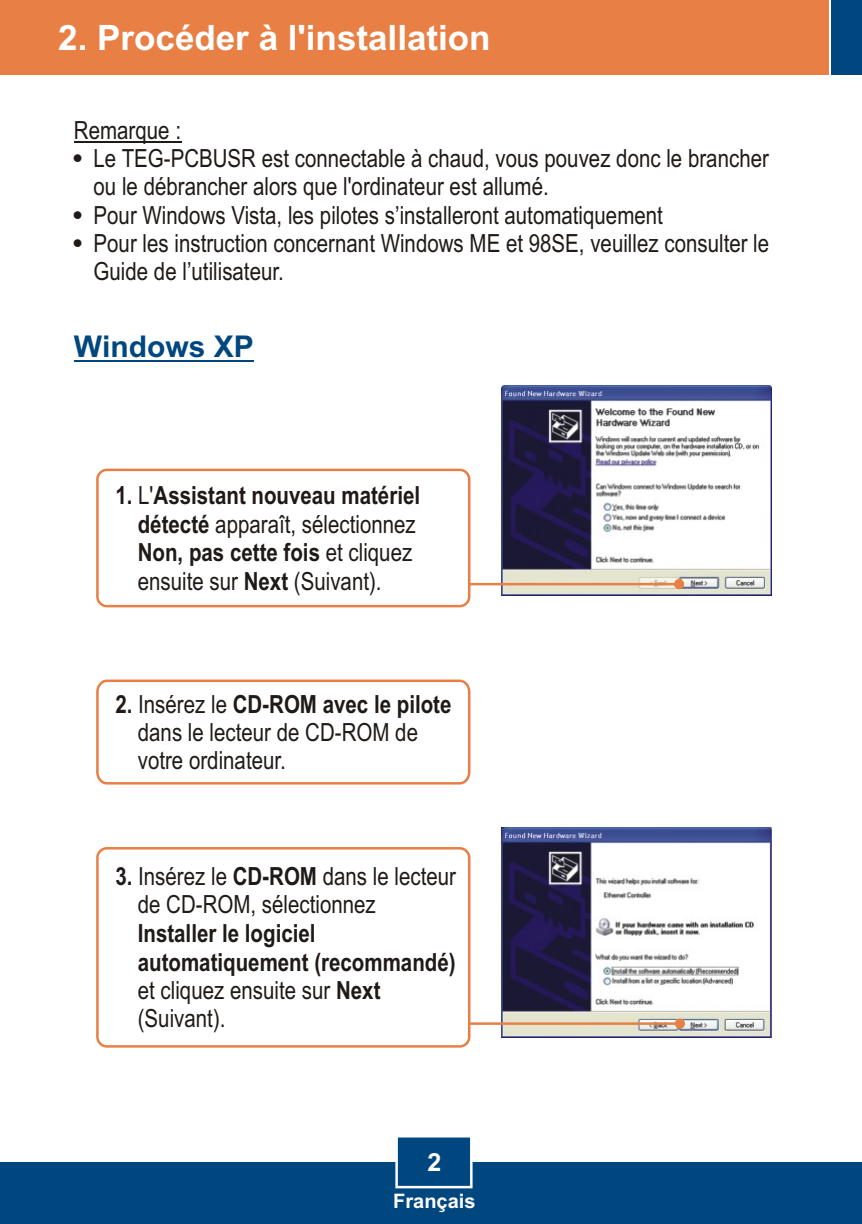
<style>
.page{position:relative;width:862px;height:1224px;background:#fff}
.page>*{position:absolute;margin:0;border:0;box-sizing:border-box;transform-origin:0 0}
.t1{font:700 35px "Arial";color:#fff}
.t2{font:700 30px "Arial";color:#004780}
.t3{font:25px/28.2px "Arial Narrow";color:#1f1a17}
.t4{font:700 25px/28.5px "Arial Narrow";color:#1f1a17}
.t5{font:700 25px "Arial";color:#fff}
.t6{font:700 20px "Arial";color:#fff}
.s1{font-weight:400}
.s2{font-weight:700}
</style>
<div class="page">
<div style="left:0;top:1162px;width:862px;height:62px;background:#004780"></div>
<div style="left:0;top:0;width:828px;height:75px;background:#e88045"></div>
<div style="left:831px;top:0;width:31px;height:75px;background:#004780"></div>
<img style="left:501px;top:828px;width:270px;height:210px">
<img style="left:501px;top:386px;width:270px;height:210px">
<svg style="left:470px;top:579px;width:214px;height:10px;background:#e6caae"></svg>
<svg style="left:470px;top:1019px;width:215px;height:10px;background:#e3c7ac"></svg>
<hr style="left:74px;top:141px;width:107px;height:1px;background:#1f1a17">
<div style="left:96px;top:469px;width:374px;height:138px;background:#fff;border:3px solid #e88045;border-radius:9px"></div>
<svg style="left:96px;top:679px;width:375px;height:106px"></svg>
<div style="left:96px;top:847px;width:374px;height:201px;background:#fff;border:3px solid #e88045;border-radius:9px"></div>
<hr style="left:74px;top:360px;width:180px;height:2px;background:#004780">
<svg style="left:395px;top:1137px;width:78px;height:52px"></svg>
<h1 class="t1" style="left:58px;top:25px;width:434px">2. Procéder à l'installation</h1>
<p class="t3" style="left:94px;top:118px;width:677px;text-indent:-20px">Remarque :<br>Le TEG-PCBUSR est connectable à chaud, vous pouvez donc le brancher ou le débrancher alors que l'ordinateur est allumé.<br>Pour Windows Vista, les pilotes s’installeront automatiquement<br>Pour les instruction concernant Windows ME et 98SE, veuillez consulter le Guide de l’utilisateur.</p>
<p class="t2" style="left:74px;top:336px;width:181px">Windows XP</p>
<p class="t4" style="left:138px;top:484px;width:284px;text-indent:-22px">1. <span class="s1">L'</span>Assistant nouveau matériel détecté <span class="s1">apparaît, sélectionnez<br></span>Non, pas cette fois <span class="s1">et cliquez ensuite sur</span> Next <span class="s1">(Suivant).</span></p>
<p class="t3" style="left:138px;top:692px;width:315px;text-indent:-22px"><span class="s2">2.</span> Insérez le <span class="s2">CD-ROM avec le pilote </span>dans le lecteur de CD-ROM de votre ordinateur.</p>
<p class="t3" style="left:138px;top:864px;width:320px;text-indent:-22px"><span class="s2">3.</span> Insérez le <span class="s2">CD-ROM</span> dans le lecteur de CD-ROM, sélectionnez</p>
<p class="t4" style="left:138px;top:921px;width:319px">Installer le logiciel automatiquement (recommandé) <span class="s1">et cliquez ensuite sur</span> Next <span class="s1">(Suivant).</span></p>
<p class="t5" style="left:427px;top:1152px;width:15px">2</p>
<p class="t6" style="left:393px;top:1194px;width:84px">Français</p>
</div>
